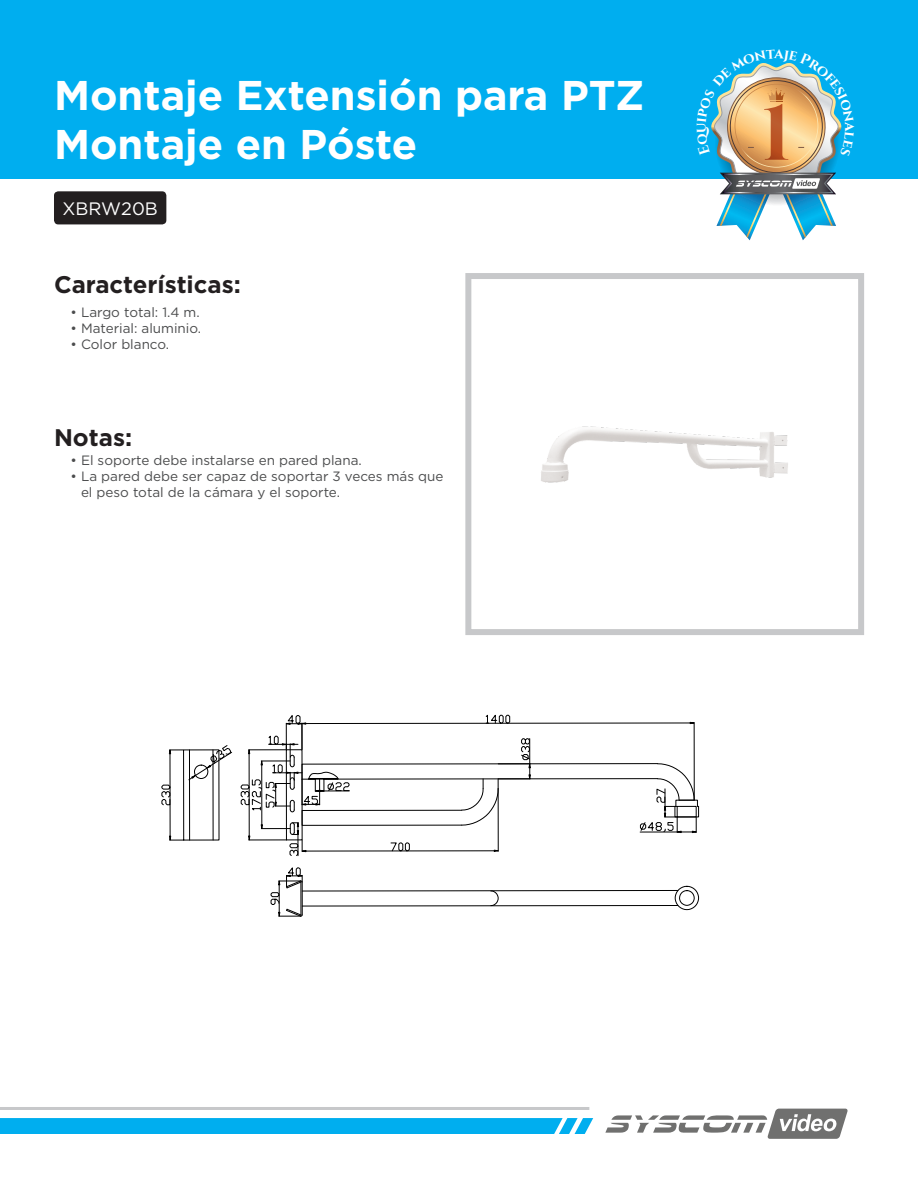
<style>
.page{position:relative;width:918px;height:1188px;background:#fff}
.page>*{position:absolute;margin:0;border:0;box-sizing:border-box;transform-origin:0 0}
.t1{font:700 78px "Cinzel";color:#bd6745}
.Titulo{font:700 41.55px/49.8px "Gotham";color:#fff}
.CARACTERISTICAS{font:700 24px "Gotham";color:#231f20}
.Titulo-2{font:18px "Gotham";color:#fff}
.t2{font:13.5px/16.2px "Gotham";color:#4b4c4d}
</style>
<div class="page">
<div style="left:0;top:0;width:918px;height:179px;background:#00aeef"></div>
<svg style="left:0;top:1118px;width:593px;height:16px;background:#06b0ef"></svg>
<svg style="left:605px;top:1109px;width:243px;height:30px"></svg>
<hr style="left:0;top:1107px;width:589px;height:3px;background:#c7c8ca">
<div style="left:54px;top:191px;width:112px;height:33px;background:#231f20;border-radius:4px"></div>
<img style="left:541px;top:426px;width:247px;height:57px">
<div style="left:465px;top:273px;width:399px;height:362px;border:6px solid #c7c8ca"></div>
<hr style="left:170px;top:754px;width:1px;height:82px;background:#000">
<svg style="left:169px;top:835px;width:14px;height:6px"></svg>
<svg style="left:161px;top:745px;width:71px;height:61px"></svg>
<svg style="left:270px;top:867px;width:429px;height:50px"></svg>
<svg style="left:241px;top:714px;width:459px;height:142px"></svg>
<img style="left:711px;top:63px;width:131px;height:177px">
<p class="Titulo" style="left:54px;top:69px;width:592px">Montaje Extensión para PTZ<br>Montaje en Póste</p>
<p class="Titulo-2" style="left:63px;top:199px;width:97px">XBRW20B</p>
<p class="CARACTERISTICAS" style="left:54px;top:271px;width:188px">Características:</p>
<p class="t2" style="left:70px;top:304px;width:131px">• Largo total: 1.4 m.</p>
<p class="t2" style="left:70px;top:320px;width:132px">• Material: aluminio.</p>
<p class="t2" style="left:70px;top:336px;width:100px">• Color blanco.</p>
<p class="CARACTERISTICAS" style="left:54px;top:424px;width:80px">Notas:</p>
<p class="t2" style="left:70px;top:452px;width:293px">• El soporte debe instalarse en pared plana.</p>
<p class="t2" style="left:81px;top:468px;width:364px;text-indent:-10px">• La pared debe ser capaz de soportar 3 veces más que el peso total de la cámara y el soporte.</p>
<h1 class="t1" style="left:761px;top:86px;width:32px">1</h1>
</div>
